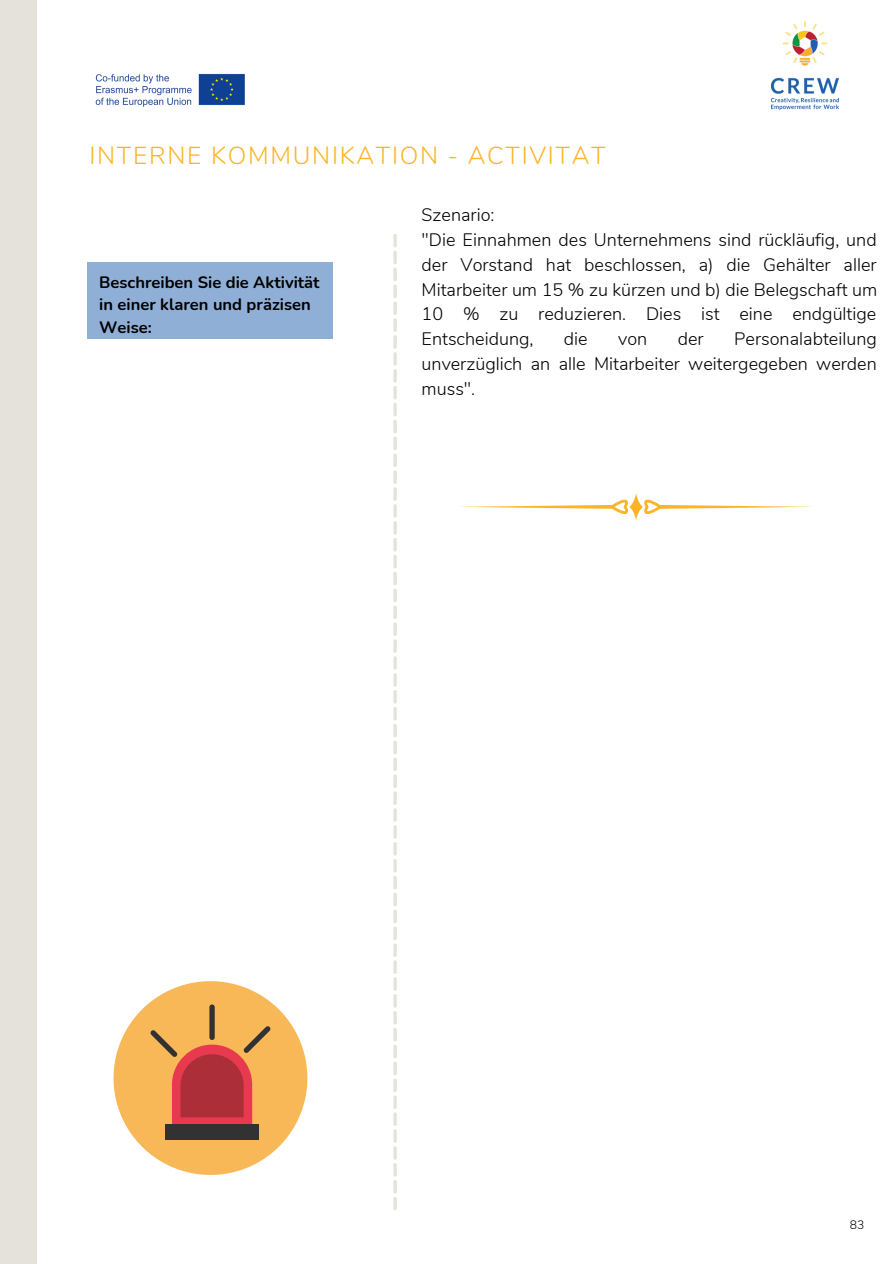
<style>
.page{position:relative;width:894px;height:1264px;background:#fff}
.page>*{position:absolute;margin:0;border:0;box-sizing:border-box;transform-origin:0 0}
.t1{font:300 24.6px "Nunito";letter-spacing:.07em;color:#fcb426}
.t2{font:300 18px/24.8px "Nunito";color:#000}
.t3{font:700 16.5px/22.5px "Nunito";color:#000}
.t4{font:300 12.15px "Nunito";color:#000}
</style>
<div class="page">
<img style="left:771px;top:21px;width:67px;height:88px">
<div style="left:0;top:0;width:37px;height:1263px;background:#e4e2da"></div>
<svg style="left:393px;top:234px;width:3px;height:976px"></svg>
<div style="left:87px;top:262px;width:246px;height:76px;background:#90afd7"></div>
<img style="left:95px;top:73px;width:150px;height:34px">
<svg style="left:113px;top:981px;width:194px;height:193px"></svg>
<svg style="left:459px;top:493px;width:354px;height:27px"></svg>
<h1 class="t1" style="left:89px;top:139px;width:517px">INTERNE KOMMUNIKATION - ACTIVITAT</h1>
<p class="t3" style="left:99px;top:271px;width:222px">Beschreiben Sie die Aktivität in einer klaren und präzisen<br>Weise:</p>
<p class="t2" style="left:421px;top:203px;width:457px">Szenario:<br>"Die Einnahmen des Unternehmens sind rückläufig, und der Vorstand hat beschlossen, a) die Gehälter aller Mitarbeiter um 15 % zu kürzen und b) die Belegschaft um 10 % zu reduzieren. Dies ist eine endgültige Entscheidung,</p>
<p class="t2" style="left:421px;top:327px;width:456px;text-align:justify;text-indent:312px">Personalabteilung unverzüglich an alle Mitarbeiter weitergegeben werden muss".</p>
<p class="t2" style="left:564px;top:327px;width:25px">die</p>
<p class="t2" style="left:618px;top:327px;width:31px">von</p>
<p class="t2" style="left:677px;top:327px;width:27px">der</p>
<p class="t4" style="left:849px;top:1216px;width:16px">83</p>
</div>
